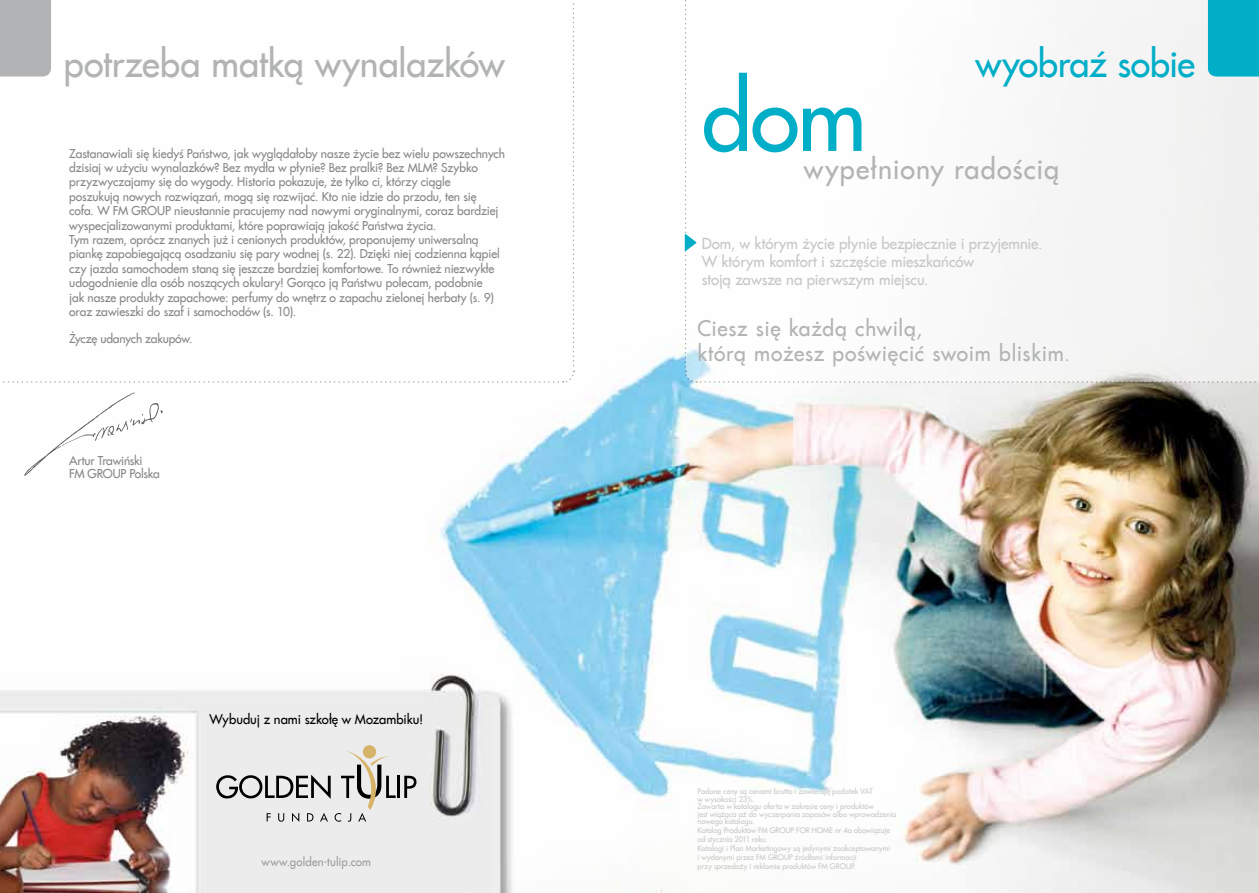
<style>
.page{position:relative;width:1259px;height:893px;background:#fff}
.page>*{position:absolute;margin:0;border:0;box-sizing:border-box;transform-origin:0 0}
.t1{font:90px "Fujiyama 2";color:#00aec7}
.t2{font:36px "Fujiyama 2";color:#b1b3b4}
.t3{font:36px "Fujiyama 2";letter-spacing:-.015em;color:#00aec7}
.t4{font:27px "Fujiyama 2";letter-spacing:.04em;color:#b1b3b4}
.t5{font:21px/25.2px "Fujiyama 2";letter-spacing:.03em;color:#b1b3b4}
.t6{font:15px/18px "Fujiyama 2";letter-spacing:-.005em;color:#c6c7c8}
.t7{font:12.9px "Fujiyama 2";color:#000}
.t8{font:12px/14.4px "Fujiyama 2";letter-spacing:-.01em;color:#87888a}
.t9{font:11.55px "Fujiyama 2";letter-spacing:.01em;color:#9c9e9f}
.t10{font:7.5px/7.5px "Fujiyama 2";color:#c6c7c8}
.s1{color:#c6c7c8}
</style>
<div class="page">
<img style="left:0;top:344px;width:1259px;height:549px">
<svg style="left:0;top:0;width:574px;height:383px"></svg>
<svg style="left:684px;top:0;width:575px;height:383px"></svg>
<svg style="left:24px;top:393px;width:139px;height:83px"></svg>
<hr style="left:397px;top:776px;width:3px;height:22px;background:#000">
<svg style="left:404px;top:776px;width:12px;height:22px"></svg>
<div style="left:363px;top:745px;width:13px;height:13px;background:#d7b369;border-radius:50%"></div>
<svg style="left:216px;top:751px;width:180px;height:71px;background:#cfcecc"></svg>
<h2 class="t2" style="left:64px;top:36px;width:442px">potrzeba matką wynalazków</h2>
<h2 class="t3" style="left:975px;top:36px;width:221px">wyobraź sobie</h2>
<h1 class="t1" style="left:702px;top:50px;width:166px">dom</h1>
<h3 class="t4" style="left:804px;top:149px;width:257px">wypełniony radością</h3>
<p class="t8" style="left:69px;top:145px;width:437px">Zastanawiali się kiedyś Państwo, jak wyglądałoby nasze życie bez wielu powszechnych dzisiaj w użyciu wynalazków? Bez mydła w płynie? Bez pralki? Bez MLM? Szybko przyzwyczajamy się do wygody. Historia pokazuje, że tylko ci, którzy ciągle<br>poszukują nowych rozwiązań, mogą się rozwijać. Kto nie idzie do przodu, ten się<br>cofa. W FM GROUP nieustannie pracujemy nad nowymi oryginalnymi, coraz bardziej wyspecjalizowanymi produktami, które poprawiają jakość Państwa życia.<br>Tym razem, oprócz znanych już i cenionych produktów, proponujemy uniwersalną piankę zapobiegającą osadzaniu się pary wodnej (s. 22). Dzięki niej codzienna kąpiel czy jazda samochodem staną się jeszcze bardziej komfortowe. To również niezwykłe udogodnienie dla osób noszących okulary! Gorąco ją Państwu polecam, podobnie<br>jak nasze produkty zapachowe: perfumy do wnętrz o zapachu zielonej herbaty (s. 9) oraz zawieszki do szaf i samochodów (s. 10).</p>
<p class="t8" style="left:69px;top:331px;width:125px">Życzę udanych zakupów.</p>
<p class="t6" style="left:702px;top:234px;width:342px">Dom, w którym życie płynie bezpiecznie i przyjemnie.<br>W którym komfort i szczęście mieszkańców<br>stoją zawsze na pierwszym miejscu.</p>
<h3 class="t5" style="left:697px;top:315px;width:374px">Ciesz się każdą chwilą,<br>którą możesz poświęcić swoim bliskim<span class="s1">.</span></h3>
<p class="t8" style="left:69px;top:453px;width:92px;line-height:13.5px">Artur Trawiński<br>FM GROUP Polska</p>
<p class="t7" style="left:209px;top:710px;width:215px">Wybuduj z nami szkołę w Mozambiku!</p>
<p class="t9" style="left:261px;top:853px;width:111px">www.golden-tulip.com</p>
<p class="t10" style="left:697px;top:787px;width:200px">Podane ceny są cenami brutto i zawierają podatek VAT<br>w wysokości 23%.<br>Zawarta w katalogu oferta w zakresie ceny i produktów<br>jest wiążąca aż do wyczerpania zapasów albo wprowadzenia nowego katalogu.</p>
<p class="t10" style="left:697px;top:825px;width:194px;line-height:9px">Katalog Produktów FM GROUP FOR HOME nr 4a obowiązuje od stycznia 2011 roku.<br>Katalogi i Plan Marketingowy są jedynymi zaakceptowanymi i wydanymi przez FM GROUP źródłami informacji<br>przy sprzedaży i reklamie produktów FM GROUP.</p>
</div>
